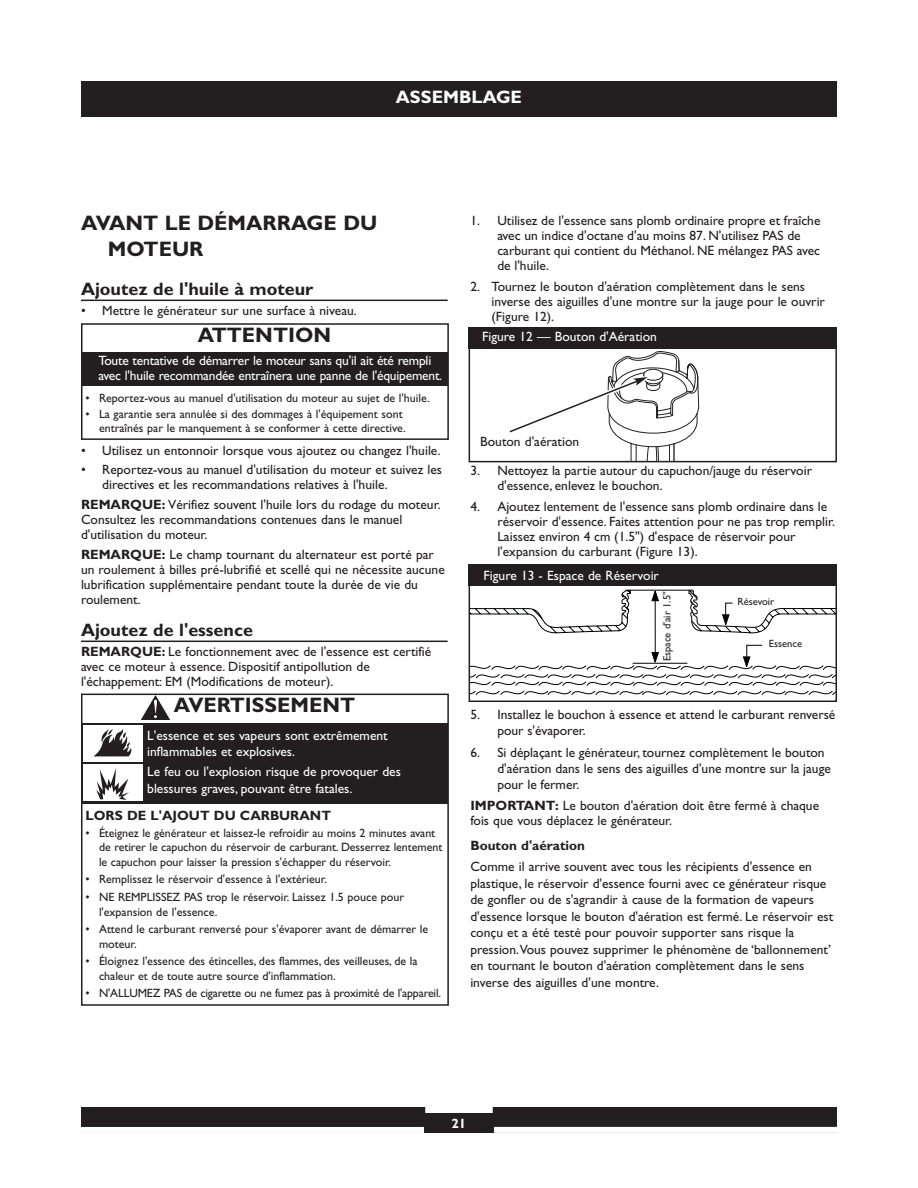
<style>
.page{position:relative;width:918px;height:1188px;background:#fff}
.page>*{position:absolute;margin:0;border:0;box-sizing:border-box;transform-origin:0 0}
.t1{font:700 21px/25.2px "Gill Sans";color:#231f20}
.t2{font:700 18px "Gill Sans";color:#231f20}
.t3{font:700 18px "Gill Sans";color:#fff}
.t4{font:13.5px/15px "Gill Sans";color:#231f20}
.t5{font:13.5px/16.5px "Gill Sans";color:#fff}
.t6{font:700 13.5px "Gill Sans";color:#231f20}
.t7{font:700 13.5px "Gill Sans";color:#fff}
.t8{font:12px/14.4px "Gill Sans";color:#231f20}
.t9{font:10.5px "Gill Sans";color:#231f20}
.s1{font-weight:700}
</style>
<div class="page">
<div style="left:81px;top:81px;width:756px;height:36px;background:#231f20"></div>
<div style="left:81px;top:1107px;width:756px;height:26px;background:#231f20"></div>
<div style="left:425px;top:1107px;width:68px;height:6px;background:#fff"></div>
<div style="left:494px;top:1127px;width:343px;height:6px;background:#fff"></div>
<div style="left:81px;top:1127px;width:343px;height:6px;background:#fff"></div>
<hr style="left:81px;top:300px;width:367px;height:1px;background:#231f20">
<hr style="left:81px;top:641px;width:367px;height:1px;background:#231f20">
<div style="left:81px;top:323px;width:368px;height:117px;border:2px solid #231f20"></div>
<div style="left:82px;top:352px;width:366px;height:34px;background:#231f20"></div>
<div style="left:81px;top:694px;width:368px;height:312px;border:2px solid #231f20"></div>
<div style="left:82px;top:723px;width:366px;height:81px;background:#231f20"></div>
<img style="left:141px;top:695px;width:28px;height:25px">
<div style="left:83px;top:725px;width:60px;height:37px;background:#fff"></div>
<svg style="left:94px;top:729px;width:37px;height:27px"></svg>
<div style="left:83px;top:765px;width:60px;height:36px;background:#fff"></div>
<svg style="left:96px;top:768px;width:33px;height:32px"></svg>
<svg style="left:472px;top:589px;width:362px;height:107px"></svg>
<div style="left:469px;top:583px;width:368px;height:119px;border:2px solid #231f20"></div>
<div style="left:469px;top:564px;width:368px;height:22px;background:#231f20"></div>
<div style="left:469px;top:347px;width:368px;height:115px;border:2px solid #231f20"></div>
<div style="left:469px;top:327px;width:368px;height:22px;background:#231f20"></div>
<svg style="left:504px;top:351px;width:195px;height:110px"></svg>
<h2 class="t3" style="left:396px;top:91px;width:128px">ASSEMBLAGE</h2>
<h1 class="t1" style="left:108px;top:213px;width:271px;text-indent:-27px">AVANT LE DÉMARRAGE DU<br>MOTEUR</h1>
<h2 class="t2" style="left:81px;top:283px;width:234px">Ajoutez de l'huile à moteur</h2>
<p class="t4" style="left:81px;top:305px;width:277px">• Mettre le générateur sur une surface à niveau.</p>
<h1 class="t1" style="left:198px;top:325px;width:135px">ATTENTION</h1>
<p class="t4" style="left:497px;top:215px;width:325px;text-indent:-27px">1. Utilisez de l'essence sans plomb ordinaire propre et fraîche avec un indice d'octane d'au moins 87. N'utilisez PAS de carburant qui contient du Méthanol. NE mélangez PAS avec de l'huile.</p>
<p class="t4" style="left:492px;top:280px;width:335px;text-indent:-21px">2. Tournez le bouton d'aération complètement dans le sens inverse des aiguilles d'une montre sur la jauge pour le ouvrir (Figure 12).</p>
<p class="t5" style="left:482px;top:330px;width:176px">Figure 12 — Bouton d'Aération</p>
<p class="t5" style="left:98px;top:354px;width:345px;line-height:15px">Toute tentative de démarrer le moteur sans qu'il ait été rempli avec l'huile recommandée entraînera une panne de l'équipement.</p>
<p class="t8" style="left:86px;top:392px;width:346px">• Reportez-vous au manuel d'utilisation du moteur au sujet de l'huile.</p>
<p class="t8" style="left:86px;top:409px;width:322px;line-height:13.5px;text-align:right">• La garantie sera annulée si des dommages à l'équipement sont entraînés par le manquement à se conformer à cette directive.</p>
<p class="t4" style="left:81px;top:444px;width:361px">• Utilisez un entonnoir lorsque vous ajoutez ou changez l'huile.</p>
<p class="t4" style="left:102px;top:464px;width:341px;text-indent:-21px">• Reportez-vous au manuel d'utilisation du moteur et suivez les directives et les recommandations relatives à l'huile.</p>
<p class="t4" style="left:81px;top:498px;width:361px"><span class="s1">REMARQUE:</span> Vérifiez souvent l'huile lors du rodage du moteur.<br>Consultez les recommandations contenues dans le manuel d'utilisation du moteur.</p>
<p class="t4" style="left:81px;top:549px;width:365px"><span class="s1">REMARQUE:</span> Le champ tournant du alternateur est porté par un roulement à billes pré-lubrifié et scellé qui ne nécessite aucune lubrification supplémentaire pendant toute la durée de vie du roulement.</p>
<h2 class="t2" style="left:81px;top:624px;width:173px">Ajoutez de l'essence</h2>
<p class="t4" style="left:81px;top:646px;width:352px"><span class="s1">REMARQUE:</span> Le fonctionnement avec de l'essence est certifié avec ce moteur à essence. Dispositif antipollution de l'échappement: EM (Modifications de moteur).</p>
<h1 class="t1" style="left:174px;top:695px;width:183px">AVERTISSEMENT</h1>
<p class="t5" style="left:147px;top:729px;width:242px">L'essence et ses vapeurs sont extrêmement inflammables et explosives.</p>
<p class="t5" style="left:147px;top:765px;width:255px">Le feu ou l'explosion risque de provoquer des blessures graves, pouvant être fatales.</p>
<p class="t6" style="left:86px;top:811px;width:247px">LORS DE L'AJOUT DU CARBURANT</p>
<p class="t8" style="left:99px;top:827px;width:345px;text-indent:-14px">• Éteignez le générateur et laissez-le refroidir au moins 2 minutes avant de retirer le capuchon du réservoir de carburant. Desserrez lentement le capuchon pour laisser la pression s'échapper du réservoir.</p>
<p class="t8" style="left:86px;top:874px;width:243px">• Remplissez le réservoir d'essence à l'extérieur.</p>
<p class="t8" style="left:99px;top:891px;width:307px;text-indent:-14px">• NE REMPLISSEZ PAS trop le réservoir. Laissez 1.5 pouce pour l'expansion de l'essence.</p>
<p class="t8" style="left:99px;top:923px;width:331px;text-indent:-14px">• Attend le carburant renversé pour s'évaporer avant de démarrer le moteur.</p>
<p class="t8" style="left:99px;top:955px;width:320px;text-indent:-14px">• Éloignez l'essence des étincelles, des flammes, des veilleuses, de la chaleur et de toute autre source d'inflammation.</p>
<p class="t8" style="left:86px;top:987px;width:357px">• N'ALLUMEZ PAS de cigarette ou ne fumez pas à proximité de l'appareil.</p>
<p class="t4" style="left:480px;top:435px;width:101px">Bouton d'aération</p>
<p class="t4" style="left:497px;top:465px;width:316px;text-indent:-27px">3. Nettoyez la partie autour du capuchon/jauge du réservoir d'essence, enlevez le bouchon.</p>
<p class="t4" style="left:497px;top:500px;width:339px;text-indent:-27px">4. Ajoutez lentement de l'essence sans plomb ordinaire dans le réservoir d'essence. Faites attention pour ne pas trop remplir.<br>Laissez environ 4 cm (1.5") d'espace de réservoir pour l'expansion du carburant (Figure 13).</p>
<p class="t5" style="left:484px;top:568px;width:177px">Figure 13 - Espace de Réservoir</p>
<p class="t9" style="left:663px;top:661px;width:71px;rotate:-90deg">Espace d'air 1.5"</p>
<p class="t9" style="left:738px;top:598px;width:38px">Résevoir</p>
<p class="t9" style="left:769px;top:640px;width:35px">Essence</p>
<p class="t4" style="left:497px;top:708px;width:340px;line-height:16.2px;text-indent:-27px">5. Installez le bouchon à essence et attend le carburant renversé pour s'évaporer.</p>
<p class="t4" style="left:497px;top:746px;width:335px;line-height:16.2px;text-indent:-27px">6. Si déplaçant le générateur, tournez complètement le bouton d'aération dans le sens des aiguilles d'une montre sur la jauge pour le fermer.</p>
<p class="t4" style="left:470px;top:799px;width:350px"><span class="s1">IMPORTANT:</span> Le bouton d'aération doit être fermé à chaque fois que vous déplacez le générateur.</p>
<p class="t6" style="left:470px;top:841px;width:116px">Bouton d'aération</p>
<p class="t4" style="left:470px;top:860px;width:364px;line-height:16.5px">Comme il arrive souvent avec tous les récipients d'essence en plastique, le réservoir d'essence fourni avec ce générateur risque de gonfler ou de s'agrandir à cause de la formation de vapeurs d'essence lorsque le bouton d'aération est fermé. Le réservoir est conçu et a été testé pour pouvoir supporter sans risque la pression.Vous pouvez supprimer le phénomène de ‘ballonnement’ en tournant le bouton d'aération complètement dans le sens inverse des aiguilles d'une montre.</p>
<p class="t7" style="left:452px;top:1119px;width:16px">21</p>
</div>
